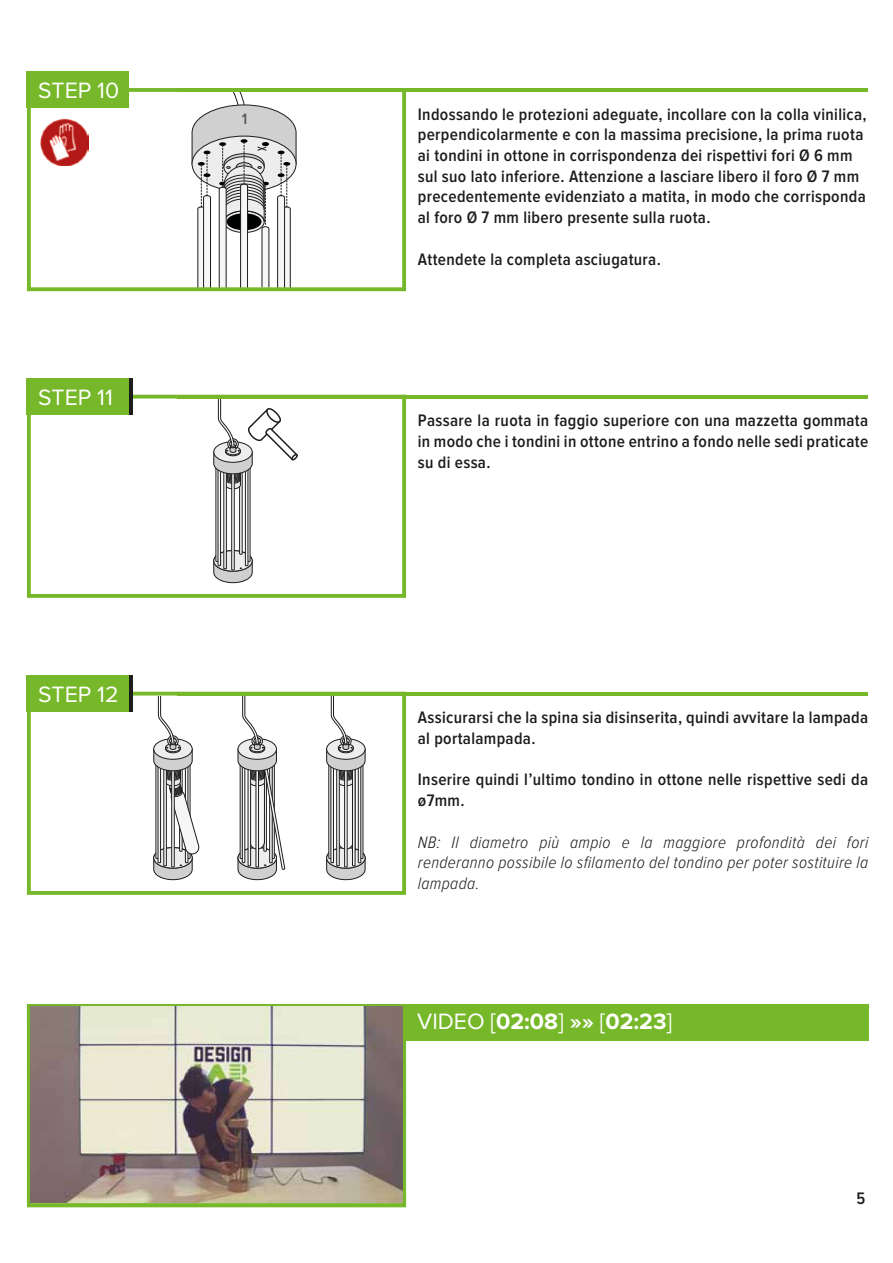
<style>
.page{position:relative;width:893px;height:1263px;background:#fff}
.page>*{position:absolute;margin:0;border:0;box-sizing:border-box;transform-origin:0 0}
.t1{font:22.95px "Proxima Nova";color:#fff}
.t2{font:700 22.95px "Proxima Nova";color:#fff}
.t3{font:600 17.25px/20.7px "Proxima Nova Cond";letter-spacing:.02em;color:#1d1d1b}
.t4{font:italic 300 17.25px/20.7px "Proxima Nova Cond";letter-spacing:.02em;color:#1d1d1b;text-align:justify}
.t5{font:600 15.6px "Proxima Nova Cond";color:#575756}
.s1{font-weight:700}
.s2{font-weight:400}
</style>
<div class="page">
<svg style="left:27px;top:1004px;width:379px;height:203px;background:#7eb13c"></svg>
<div style="left:406px;top:1004px;width:462px;height:36px;background:#76b82a"></div>
<svg style="left:27px;top:88px;width:379px;height:203px"></svg>
<svg style="left:38px;top:144px;width:18px;height:36px"></svg>
<hr style="left:177px;top:88px;width:691px;height:4px;background:#76b82a">
<svg style="left:192px;top:92px;width:105px;height:197px"></svg>
<img style="left:41px;top:118px;width:47px;height:48px">
<div style="left:27px;top:72px;width:102px;height:36px;background:#76b82a"></div>
<svg style="left:27px;top:395px;width:379px;height:203px"></svg>
<hr style="left:177px;top:395px;width:691px;height:3px;background:#76b82a">
<div style="left:27px;top:379px;width:102px;height:36px;background:#76b82a"></div>
<hr style="left:129px;top:379px;width:3px;height:36px;background:#1d1d1b">
<svg style="left:27px;top:692px;width:379px;height:203px"></svg>
<hr style="left:177px;top:692px;width:691px;height:3px;background:#76b82a">
<div style="left:27px;top:675px;width:102px;height:37px;background:#76b82a"></div>
<hr style="left:129px;top:675px;width:3px;height:37px;background:#1d1d1b">
<svg style="left:153px;top:695px;width:47px;height:185px"></svg>
<svg style="left:326px;top:695px;width:40px;height:185px"></svg>
<svg style="left:238px;top:695px;width:47px;height:185px"></svg>
<svg style="left:213px;top:399px;width:87px;height:184px"></svg>
<img style="left:31px;top:1006px;width:371px;height:196px">
<h1 class="t1" style="left:38px;top:79px;width:83px">STEP 10</h1>
<h1 class="t1" style="left:38px;top:386px;width:76px">STEP 11</h1>
<h1 class="t1" style="left:38px;top:683px;width:82px">STEP 12</h1>
<p class="t5" style="left:242px;top:112px;width:7px">1</p>
<p class="t3" style="left:418px;top:104px;width:450px">Indossando le protezioni adeguate, incollare con la colla vinilica, perpendicolarmente e con la massima precisione, la prima ruota ai tondini in ottone in corrispondenza dei rispettivi fori Ø 6 mm sul suo lato inferiore. Attenzione a lasciare libero il foro Ø 7 mm precedentemente evidenziato a matita, in modo che corrisponda al foro Ø 7 mm libero presente sulla ruota.</p>
<p class="t3" style="left:418px;top:249px;width:245px">Attendete la completa asciugatura.</p>
<p class="t3" style="left:418px;top:411px;width:452px;text-align:justify">Passare la ruota in faggio superiore con una mazzetta gommata in modo che i tondini in ottone entrino a fondo nelle sedi praticate su di essa.</p>
<p class="t3" style="left:418px;top:708px;width:452px">Assicurarsi che la spina sia disinserita, quindi avvitare la lampada al portalampada.</p>
<p class="t3" style="left:418px;top:770px;width:452px">Inserire quindi l’ultimo tondino in ottone nelle rispettive sedi da ø7mm.</p>
<p class="t4" style="left:418px;top:832px;width:452px">NB: Il diametro più ampio e la maggiore profondità dei fori renderanno possibile lo sfilamento del tondino per poter sostituire la lampada.</p>
<h1 class="t1" style="left:417px;top:1010px;width:143px">VIDEO [<span class="s1">00:00</span></h1>
<h1 class="t2" style="left:510px;top:1010px;width:163px">2 8<span class="s2">]</span> »» <span class="s2">[</span>02:23<span class="s2">]</span></h1>
<h1 class="t2" style="left:621px;top:1010px;width:16px">0</h1>
<p class="t3" style="left:857px;top:1188px;width:10px">5</p>
</div>
